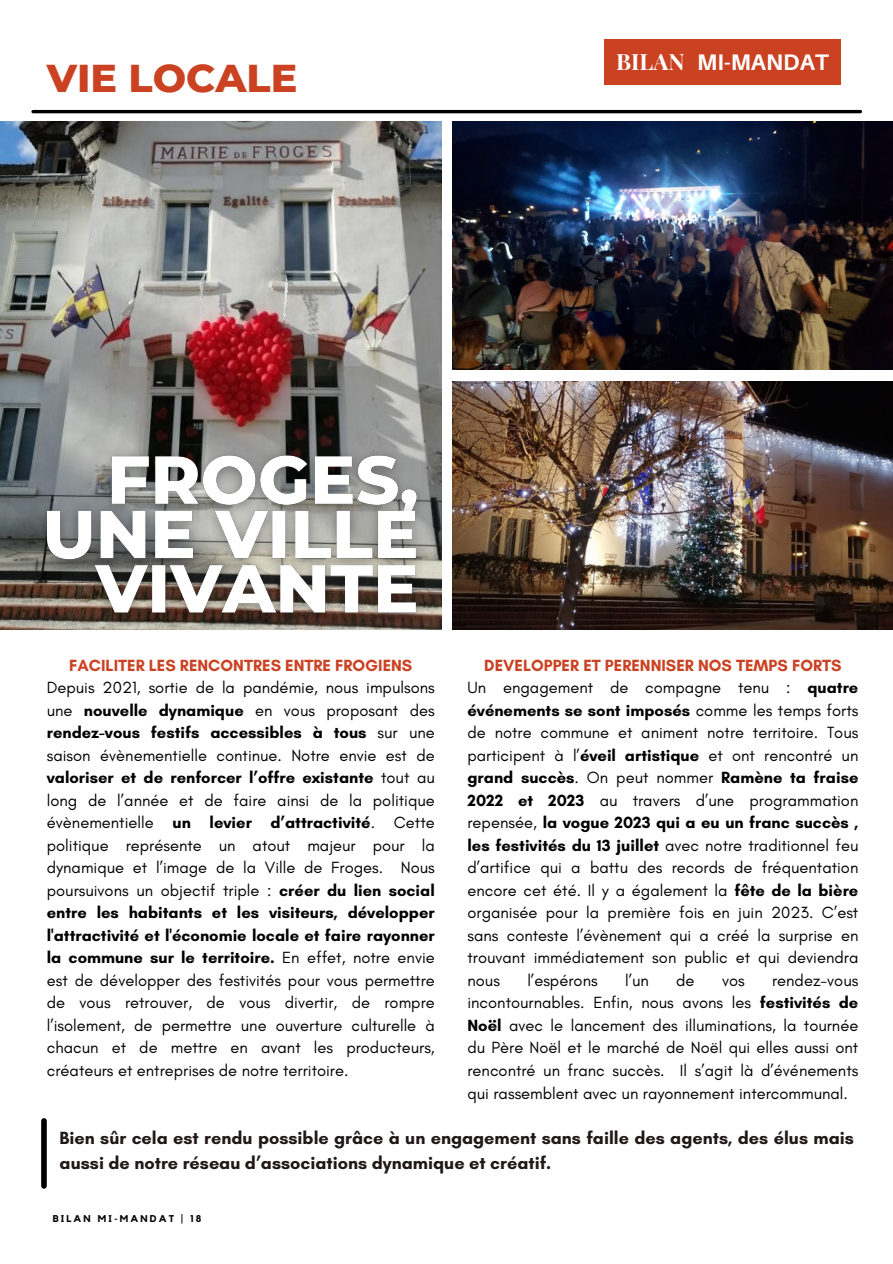
<style>
.page{position:relative;width:893px;height:1264px;background:#fff}
.page>*{position:absolute;margin:0;border:0;box-sizing:border-box;transform-origin:0 0}
.t1{font:800 39.6px "Montserrat";color:#cb4222}
.t2{font:700 22.5px "Aileron";color:#fff}
.t3{font:700 22.5px "Playfair Display";color:#fff}
.t4{font:700 18px/24.8px "Glacial Indifference";color:#201917}
.t5{font:16.5px/22.5px "Glacial Indifference";color:#000;text-align:justify}
.t6{font:700 16.5px "Glacial Indifference";color:#cb4222}
.t7{font:700 9.75px "Kollektif";letter-spacing:.22em;color:#000}
.s1{font-weight:700}
</style>
<div class="page">
<img style="left:452px;top:121px;width:440px;height:249px">
<img style="left:0;top:121px;width:441px;height:509px">
<img style="left:452px;top:381px;width:440px;height:249px">
<hr style="left:33px;top:110px;width:827px;height:3px;background:#000">
<div style="left:604px;top:39px;width:237px;height:46px;background:#cb4222"></div>
<div style="left:41px;top:1120px;width:6px;height:65px;background:#000"></div>
<img style="left:29px;top:440px;width:406px;height:190px">
<p class="t1" style="left:47px;top:54px;width:252px">VIE LOCALE</p>
<p class="t2" style="left:706px;top:39px;width:133px">MI-MANDAT</p>
<p class="t3" style="left:616px;top:46px;width:70px">BILAN</p>
<p class="t2" style="left:697px;top:49px;width:133px">MI-MANDAT</p>
<p class="t6" style="left:69px;top:655px;width:344px">FACILITER LES RENCONTRES ENTRE FROGIENS</p>
<p class="t5" style="left:47px;top:676px;width:389px">Depuis 2021, sortie de la pandémie, nous impulsons une <span class="s1">nouvelle dynamique</span> en vous proposant des <span class="s1">rendez-vous festifs accessibles à tous</span> sur une saison évènementielle continue. Notre envie est de <span class="s1">valoriser et de renforcer l’offre existante</span> tout au long de l’année et de faire ainsi de la politique évènementielle <span class="s1">un levier d’attractivité</span>. Cette politique représente un atout majeur pour la dynamique et l’image de la Ville de Froges. Nous poursuivons un objectif triple : <span class="s1">créer du lien social entre les habitants et les visiteurs, développer l'attractivité et l'économie locale et faire rayonner la commune sur le territoire.</span> En effet, notre envie est de développer des festivités pour vous permettre de vous retrouver, de vous divertir, de rompre l’isolement, de permettre une ouverture culturelle à chacun et de mettre en avant les producteurs, créateurs et entreprises de notre territoire.</p>
<p class="t6" style="left:484px;top:655px;width:359px">DEVELOPPER ET PERENNISER NOS TEMPS FORTS</p>
<p class="t5" style="left:467px;top:676px;width:392px">Un engagement de compagne tenu : <span class="s1">quatre événements se sont imposés</span> comme les temps forts de notre commune et animent notre territoire. Tous participent à l’<span class="s1">éveil artistique</span> et ont rencontré un <span class="s1">grand succès</span>. On peut nommer <span class="s1">Ramène ta fraise 2022 et 2023</span> au travers d’une programmation repensée, <span class="s1">la vogue 2023 qui a eu un franc succès , les festivités du 13 juillet</span> avec notre traditionnel feu d’artifice qui a battu des records de fréquentation encore cet été. Il y a également la <span class="s1">fête de la bière </span>organisée pour la première fois en juin 2023. C’est sans conteste l’évènement qui a créé la surprise en trouvant immédiatement son public et qui deviendra nous</p>
<p class="t5" style="left:467px;top:968px;width:392px;text-indent:304px">rendez-vous incontournables. Enfin, nous avons les <span class="s1">festivités de Noël</span> avec le lancement des illuminations, la tournée du Père Noël et le marché de Noël qui elles aussi ont rencontré un franc succès. Il s’agit là d’événements qui rassemblent avec un rayonnement intercommunal.</p>
<p class="t5" style="left:527px;top:968px;width:72px">l’espérons</p>
<p class="t5" style="left:625px;top:968px;width:25px">l’un</p>
<p class="t5" style="left:676px;top:968px;width:20px">de</p>
<p class="t5" style="left:722px;top:968px;width:24px">vos</p>
<p class="t4" style="left:60px;top:1125px;width:795px">Bien sûr cela est rendu possible grâce à un engagement sans faille des agents, des élus mais aussi de notre réseau d’associations dynamique et créatif.</p>
<p class="t7" style="left:53px;top:1214px;width:150px">BILAN MI-MANDAT | 18</p>
</div>
